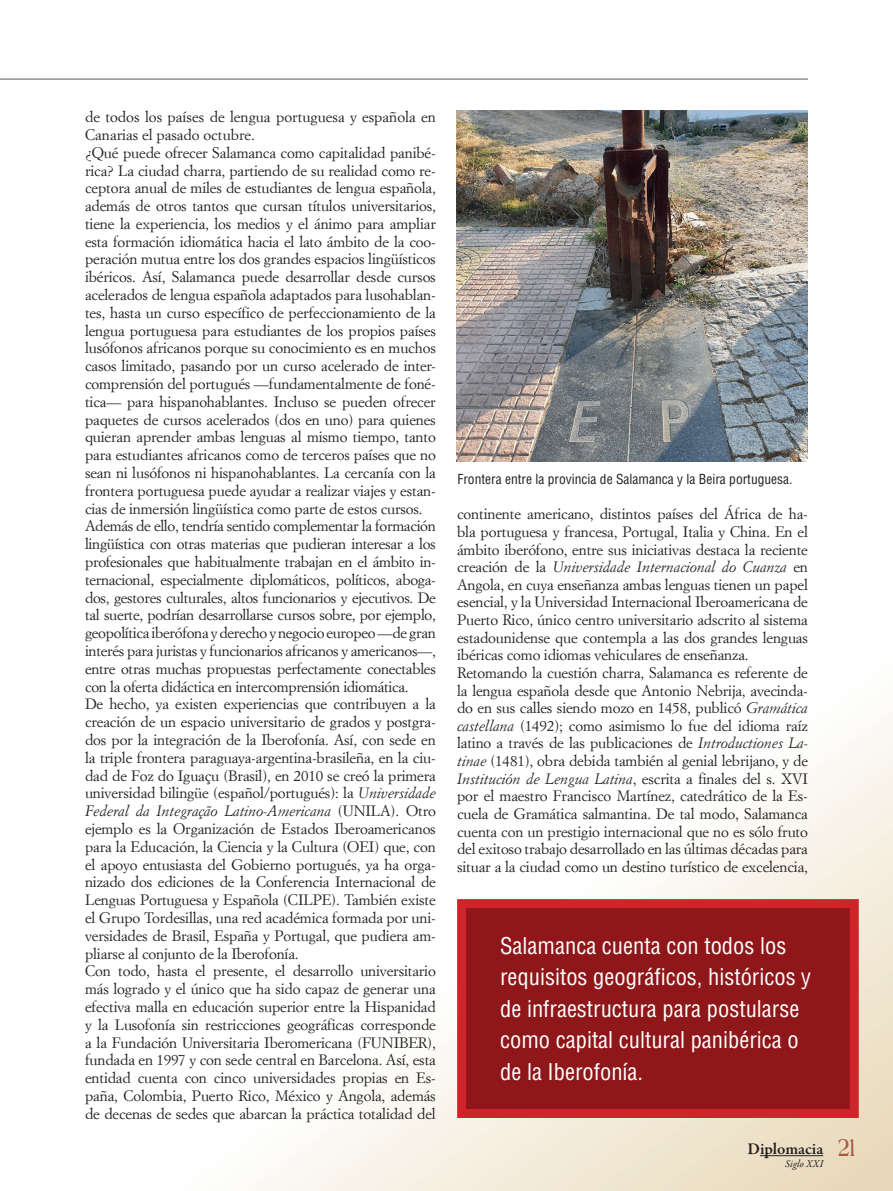
<style>
.page{position:relative;width:893px;height:1191px;background:#fff}
.page>*{position:absolute;margin:0;border:0;box-sizing:border-box;transform-origin:0 0}
.t1{font:condensed 22.5px/31.5px "Helvetica LT Std";color:#fff}
.t2{font:600 16.5px "Garamond Premr Pro";color:#231f20}
.t3{font:15px/17.9px "Simoncini Garamond";letter-spacing:-.01em;color:#231f20}
.t4{font:condensed 13.5px "Helvetica LT Std";color:#231f20}
.t5{font:italic 10.5px "Garamond Premr Pro";letter-spacing:.005em;color:#231f20}
.s1{font-style:italic}
.s2{font-family:"Americana";font-weight:700;font-size:23.25px;color:#aa5743}
</style>
<div class="page">
<hr style="left:0;top:79px;width:808px;height:1px;background:#57585a">
<svg style="left:257px;top:718px;width:636px;height:473px"></svg>
<div style="left:462px;top:903px;width:392px;height:210px;background:#8f171a"></div>
<div style="left:457px;top:899px;width:402px;height:219px;border:9px solid #d1232a"></div>
<img style="left:457px;top:111px;width:350px;height:350px">
<hr style="left:760px;top:1155px;width:63px;height:1px;background:#231f20">
<p class="t3" style="left:85px;top:108px;width:352px">de todos los países de lengua portuguesa y española en Canarias el pasado octubre.<br>¿Qué puede ofrecer Salamanca como capitalidad panibé&shy;rica? La ciudad charra, partiendo de su realidad como re&shy;ceptora anual de miles de estudiantes de lengua española, además de otros tantos que cursan títulos universitarios, tiene la experiencia, los medios y el ánimo para ampliar esta formación idiomática hacia el lato ámbito de la coo&shy;peración mutua entre los dos grandes espacios lingüísticos ibéricos. Así, Salamanca puede desarrollar desde cursos acelerados de lengua española adaptados para lusohablan&shy;tes, hasta un curso específico de perfeccionamiento de la lengua portuguesa para estudiantes de los propios países lusófonos africanos porque su conocimiento es en muchos casos limitado, pasando por un curso acelerado de inter&shy;comprensión del portugués —fundamentalmente de foné&shy;tica— para hispanohablantes. Incluso se pueden ofrecer paquetes de cursos acelerados (dos en uno) para quienes quieran aprender ambas lenguas al mismo tiempo, tanto para estudiantes africanos como de terceros países que no sean ni lusófonos ni hispanohablantes. La cercanía con la frontera portuguesa puede ayudar a realizar viajes y estan&shy;cias de inmersión lingüística como parte de estos cursos.<br>Además de ello, tendría sentido complementar la formación lingüística con otras materias que pudieran interesar a los profesionales que habitualmente trabajan en el ámbito in&shy;ternacional, especialmente diplomáticos, políticos, aboga&shy;dos, gestores culturales, altos funcionarios y ejecutivos. De tal suerte, podrían desarrollarse cursos sobre, por ejemplo, geopolítica iberófona y derecho y negocio europeo —de gran interés para juristas y funcionarios africanos y americanos—, entre otras muchas propuestas perfectamente conectables con la oferta didáctica en intercomprensión idiomática.<br>De hecho, ya existen experiencias que contribuyen a la creación de un espacio universitario de grados y postgra&shy;dos por la integración de la Iberofonía. Así, con sede en la triple frontera paraguaya-argentina-brasileña, en la ciu&shy;dad de Foz do Iguaçu (Brasil), en 2010 se creó la primera universidad bilingüe (español/portugués): la <span class="s1">Universidade Federal da Integração Latino-Americana</span> (UNILA). Otro ejemplo es la Organización de Estados Iberoamericanos para la Educación, la Ciencia y la Cultura (OEI) que, con el apoyo entusiasta del Gobierno portugués, ya ha orga&shy;nizado dos ediciones de la Conferencia Internacional de Lenguas Portuguesa y Española (CILPE). También existe el Grupo Tordesillas, una red académica formada por uni&shy;versidades de Brasil, España y Portugal, que pudiera am&shy;pliarse al conjunto de la Iberofonía.<br>Con todo, hasta el presente, el desarrollo universitario más logrado y el único que ha sido capaz de generar una efectiva malla en educación superior entre la Hispanidad y la Lusofonía sin restricciones geográficas corresponde a la Fundación Universitaria Iberomericana (FUNIBER), fundada en 1997 y con sede central en Barcelona. Así, esta entidad cuenta con cinco universidades propias en Es&shy;paña, Colombia, Puerto Rico, México y Angola, además de decenas de sedes que abarcan la práctica totalidad del</p>
<p class="t4" style="left:457px;top:471px;width:337px">Frontera entre la provincia de Salamanca y la Beira portuguesa.</p>
<p class="t3" style="left:457px;top:505px;width:352px">continente americano, distintos países del África de ha&shy;bla portuguesa y francesa, Portugal, Italia y China. En el ámbito iberófono, entre sus iniciativas destaca la reciente creación de la <span class="s1">Universidade Internacional do Cuanza</span> en Angola, en cuya enseñanza ambas lenguas tienen un papel esencial, y la Universidad Internacional Iberoamericana de Puerto Rico, único centro universitario adscrito al sistema estadounidense que contempla a las dos grandes lenguas ibéricas como idiomas vehiculares de enseñanza.<br>Retomando la cuestión charra, Salamanca es referente de la lengua española desde que Antonio Nebrija, avecinda&shy;do en sus calles siendo mozo en 1458, publicó <span class="s1">Gramática castellana</span> (1492); como asimismo lo fue del idioma raíz latino a través de las publicaciones de <span class="s1">Introductiones La&shy;tinae</span> (1481), obra debida también al genial lebrijano, y de <span class="s1">Institución de Lengua Latina</span>, escrita a finales del s. XVI por el maestro Francisco Martínez, catedrático de la Es&shy;cuela de Gramática salmantina. De tal modo, Salamanca cuenta con un prestigio internacional que no es sólo fruto del exitoso trabajo desarrollado en las últimas décadas para situar a la ciudad como un destino turístico de excelencia,</p>
<h1 class="t1" style="left:500px;top:929px;width:313px">Salamanca cuenta con todos los requisitos geográficos, históricos y de infraestructura para postularse como capital cultural panibérica o de la Iberofonía.</h1>
<p class="t2" style="left:747px;top:1138px;width:109px">Diplomacia <span class="s2">21</span></p>
<p class="t5" style="left:785px;top:1156px;width:40px">Siglo XXI</p>
</div>
